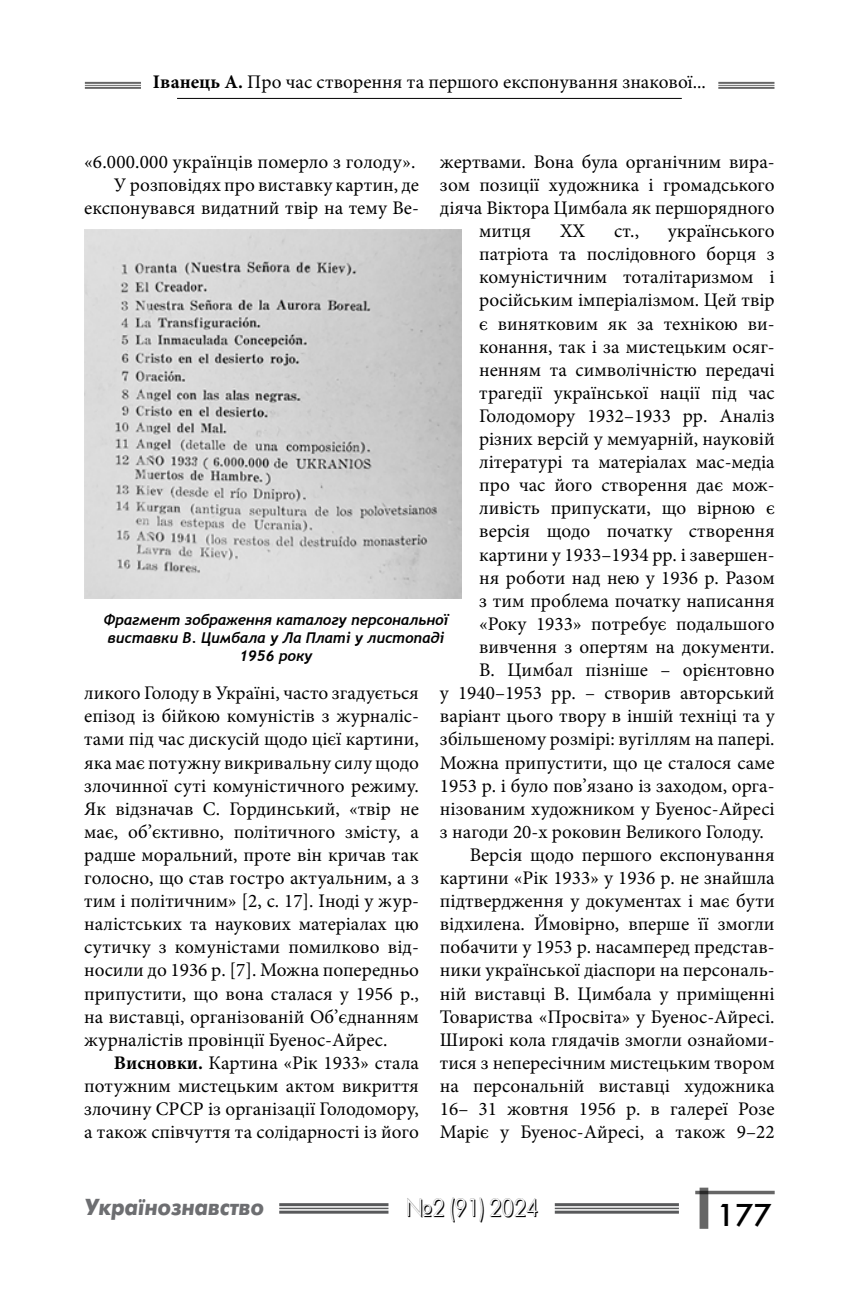
<style>
.page{position:relative;width:844px;height:1290px;background:#fff}
.page>*{position:absolute;margin:0;border:0;box-sizing:border-box;transform-origin:0 0}
.t1{font:31.5px "Futura Futuris";color:#000}
.t2{font:24.5px "Futura Futuris Shadow";color:#000;scale:.93 1}
.t3{font:italic 700 23.1px "Futura Futuris";color:#6d6e71;scale:.91 1}
.t4{font:19.25px/23.1px "Minion Pro";color:#000;text-align:justify}
.t5{font:italic 700 14.88px/17.8px "Trebuchet";color:#000;text-align:center}
.s1{font-weight:700}
</style>
<div class="page">
<hr style="left:85px;top:82px;width:56px;height:2px;background:#000">
<hr style="left:85px;top:85px;width:56px;height:1px;background:#000">
<hr style="left:85px;top:87px;width:56px;height:2px;background:#000">
<hr style="left:718px;top:82px;width:56px;height:2px;background:#000">
<hr style="left:718px;top:85px;width:56px;height:1px;background:#000">
<hr style="left:718px;top:87px;width:56px;height:2px;background:#000">
<hr style="left:177px;top:98px;width:504px;height:1px;background:#000">
<hr style="left:279px;top:1203px;width:109px;height:3px;background:#58595b">
<hr style="left:279px;top:1207px;width:109px;height:2px;background:#58595b">
<hr style="left:279px;top:1210px;width:109px;height:3px;background:#58595b">
<hr style="left:554px;top:1203px;width:124px;height:3px;background:#58595b">
<hr style="left:554px;top:1207px;width:124px;height:2px;background:#58595b">
<hr style="left:554px;top:1210px;width:124px;height:3px;background:#58595b">
<hr style="left:695px;top:1191px;width:79px;height:3px;background:#000">
<svg style="left:699px;top:1187px;width:9px;height:42px"></svg>
<img style="left:84px;top:230px;width:378px;height:368px">
<p class="t4" style="left:153px;top:71px;width:554px"><span class="s1">Іванець А.</span> Про час створення та першого експонування знакової...</p>
<p class="t4" style="left:440px;top:150px;width:336px">жертвами. Вона була органічним вира-</p>
<p class="t4" style="left:440px;top:173px;width:336px">зом позиції художника і громадського</p>
<p class="t4" style="left:440px;top:196px;width:336px">діяча Віктора Цимбала як першорядного</p>
<p class="t4" style="left:479px;top:219px;width:53px">митця</p>
<p class="t4" style="left:560px;top:219px;width:27px">ХХ</p>
<p class="t4" style="left:614px;top:219px;width:27px">ст.,</p>
<p class="t4" style="left:667px;top:219px;width:108px">українського</p>
<p class="t4" style="left:479px;top:243px;width:297px">патріота та послідовного борця з</p>
<p class="t4" style="left:479px;top:266px;width:297px">комуністичним тоталітаризмом і</p>
<p class="t4" style="left:479px;top:289px;width:297px">російським імперіалізмом. Цей твір</p>
<p class="t4" style="left:479px;top:312px;width:297px">є винятковим як за технікою ви-</p>
<p class="t4" style="left:479px;top:335px;width:297px">конання, так і за мистецьким осяг-</p>
<p class="t4" style="left:479px;top:358px;width:297px">ненням та символічністю передачі</p>
<p class="t4" style="left:479px;top:381px;width:297px">трагедії української нації під час</p>
<p class="t4" style="left:479px;top:404px;width:297px">Голодомору 1932–1933 рр. Аналіз</p>
<p class="t4" style="left:479px;top:427px;width:297px">різних версій у мемуарній, науковій</p>
<p class="t4" style="left:479px;top:450px;width:297px">літературі та матеріалах мас-медіа</p>
<p class="t4" style="left:479px;top:474px;width:297px">про час його створення дає мож-</p>
<p class="t4" style="left:479px;top:497px;width:297px">ливість припускати, що вірною є</p>
<p class="t4" style="left:479px;top:520px;width:297px">версія щодо початку створення</p>
<p class="t4" style="left:479px;top:543px;width:297px">картини у 1933–1934 рр. і завершен-</p>
<p class="t4" style="left:479px;top:566px;width:297px">ня роботи над нею у 1936 р. Разом</p>
<p class="t4" style="left:479px;top:589px;width:297px">з тим проблема початку написання</p>
<p class="t4" style="left:479px;top:612px;width:297px">«Року 1933» потребує подальшого</p>
<p class="t4" style="left:479px;top:635px;width:297px">вивчення з опертям на документи.</p>
<p class="t4" style="left:479px;top:658px;width:297px">В. Цимбал пізніше – орієнтовно</p>
<p class="t4" style="left:440px;top:681px;width:336px">у 1940–1953 рр. – створив авторський</p>
<p class="t4" style="left:440px;top:705px;width:336px">варіант цього твору в іншій техніці та у</p>
<p class="t4" style="left:440px;top:728px;width:336px">збільшеному розмірі: вугіллям на папері.</p>
<p class="t4" style="left:440px;top:751px;width:336px">Можна припустити, що це сталося саме</p>
<p class="t4" style="left:440px;top:774px;width:336px">1953 р. і було пов’язано із заходом, орга-</p>
<p class="t4" style="left:440px;top:797px;width:336px">нізованим художником у Буенос-Айресі</p>
<p class="t4" style="left:440px;top:820px;width:325px">з нагоди 20-х роковин Великого Голоду.</p>
<p class="t4" style="left:469px;top:843px;width:306px">Версія щодо першого експонування</p>
<p class="t4" style="left:440px;top:866px;width:336px">картини «Рік 1933» у 1936 р. не знайшла</p>
<p class="t4" style="left:440px;top:889px;width:336px">підтвердження у документах і має бути</p>
<p class="t4" style="left:440px;top:912px;width:336px">відхилена. Ймовірно, вперше її змогли</p>
<p class="t4" style="left:440px;top:936px;width:336px">побачити у 1953 р. насамперед представ-</p>
<p class="t4" style="left:440px;top:959px;width:336px">ники української діаспори на персональ-</p>
<p class="t4" style="left:440px;top:982px;width:336px">ній виставці В. Цимбала у приміщенні</p>
<p class="t4" style="left:440px;top:1005px;width:336px">Товариства «Просвіта» у Буенос-Айресі.</p>
<p class="t4" style="left:440px;top:1028px;width:336px">Широкі кола глядачів змогли ознайоми-</p>
<p class="t4" style="left:440px;top:1051px;width:336px">тися з непересічним мистецьким твором</p>
<p class="t4" style="left:440px;top:1074px;width:336px">на персональній виставці художника</p>
<p class="t4" style="left:440px;top:1097px;width:336px">16– 31 жовтня 1956 р. в галереї Розе</p>
<p class="t4" style="left:440px;top:1120px;width:336px">Маріє у Буенос-Айресі, а також 9–22</p>
<p class="t4" style="left:84px;top:150px;width:336px;text-align:right">«6.000.000 українців померло з голоду».<br>У розповідях про виставку картин, де експонувався видатний твір на тему Ве-</p>
<p class="t5" style="left:103px;top:611px;width:346px">Фрагмент зображення каталогу персональної виставки В. Цимбала у Ла Платі у листопаді<br>1956 року</p>
<p class="t4" style="left:84px;top:681px;width:336px">ликого Голоду в Україні, часто згадується епізод із бійкою комуністів з журналіс&shy;тами під час дискусій щодо цієї картини, яка має потужну викривальну силу щодо злочинної суті комуністичного режиму.<br>Як відзначав С. Гординський, «твір не має, об’єктивно, політичного змісту, а радше моральний, проте він кричав так голосно, що став гостро актуальним, а з тим і політичним» [2, с. 17]. Іноді у жур&shy;налістських та наукових матеріалах цю сутичку з комуністами помилково від&shy;носили до 1936 р. [7]. Можна попередньо припустити, що вона сталася у 1956 р., на виставці, організованій Об’єднанням журналістів провінції Буенос-Айрес.</p>
<p class="t4" style="left:84px;top:1051px;width:336px;text-indent:30px"><span class="s1">Висновки.</span> Картина «Рік 1933» стала потужним мистецьким актом викриття злочину СРСР із організації Голодомору, а також співчуття та солідарності із його</p>
<p class="t3" style="left:84px;top:1193px;width:199px">Українознавство</p>
<p class="t2" style="left:406px;top:1194px;width:144px">№2 (91) 2024</p>
<h1 class="t1" style="left:716px;top:1195px;width:57px">177</h1>
</div>
